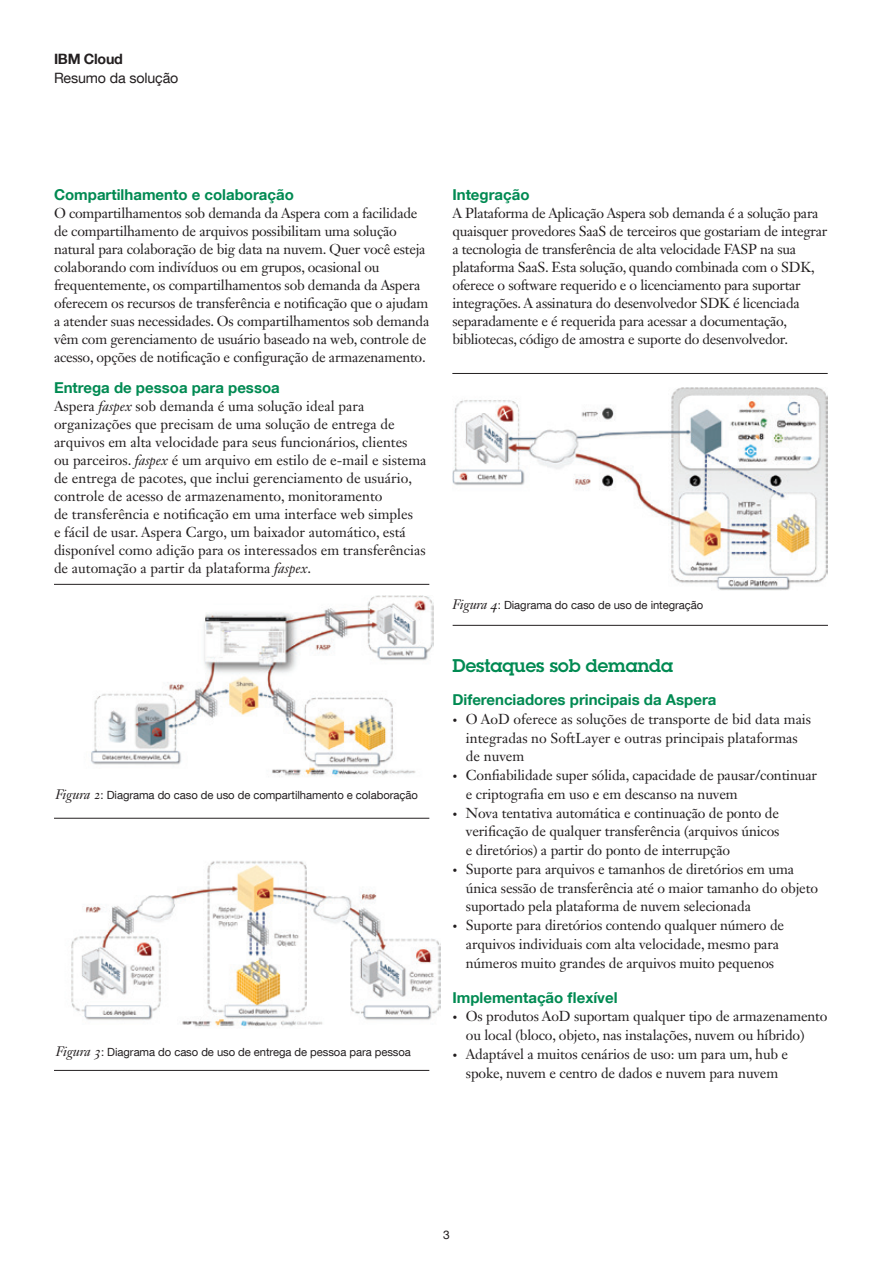
<style>
.page{position:relative;width:893px;height:1263px;background:#fff}
.page>*{position:absolute;margin:0;border:0;box-sizing:border-box;transform-origin:0 0}
._2A_head__color{font:600 18px "Lubalin Graph Std";color:#008a52}
._2B_sub_head_1__colo{font:700 15px "Helvetica Neue LT Com";color:#008a52}
._2C_body{font:700 15px "Helvetica Neue LT Com";color:#008a52}
._2C_body-2{font:14.25px/18px "Janson Text LT Std";letter-spacing:-.01em;color:#231f20}
._0A_collateral_type{font:14.25px "Helvetica Neue LT Com";letter-spacing:-.01em;color:#231f20}
._0A_business_unit{font:700 14.25px "Helvetica Neue LT Com";letter-spacing:-.02em;color:#231f20}
._0B_industry_area{font:12px "Helvetica Neue LT Com";color:#231f20}
._2E_figure_caption{font:11.25px "Helvetica Neue LT Com";letter-spacing:-.005em;color:#231f20}
.s1{font-style:italic}
.s2{font-family:"Janson Text LT Std";font-style:italic;font-size:13.5px}
.s3{font-size:9.75px}
</style>
<div class="page">
<hr style="left:54px;top:584px;width:375px;height:1px;background:#231f20">
<img style="left:91px;top:595px;width:342px;height:181px">
<hr style="left:54px;top:818px;width:375px;height:1px;background:#231f20">
<img style="left:71px;top:861px;width:369px;height:166px">
<hr style="left:54px;top:1070px;width:375px;height:1px;background:#231f20">
<hr style="left:452px;top:373px;width:376px;height:1px;background:#231f20">
<img style="left:452px;top:387px;width:376px;height:203px">
<hr style="left:453px;top:625px;width:375px;height:1px;background:#231f20">
<p class="_0A_business_unit" style="left:54px;top:50px;width:70px">IBM Cloud</p>
<p class="_0A_collateral_type" style="left:54px;top:69px;width:126px">Resumo da solução</p>
<p class="_2C_body" style="left:54px;top:185px;width:241px">Compartilhamento e colaboração</p>
<p class="_2C_body-2" style="left:54px;top:204px;width:377px">O compartilhamentos sob demanda da Aspera com a facilidade de compartilhamento de arquivos possibilitam uma solução natural para colaboração de big data na nuvem. Quer você esteja colaborando com indivíduos ou em grupos, ocasional ou frequentemente, os compartilhamentos sob demanda da Aspera oferecem os recursos de transferência e notificação que o ajudam a atender suas necessidades. Os compartilhamentos sob demanda vêm com gerenciamento de usuário baseado na web, controle de acesso, opções de notificação e configuração de armazenamento.</p>
<p class="_2B_sub_head_1__colo" style="left:54px;top:378px;width:227px">Entrega de pessoa para pessoa</p>
<p class="_2C_body-2" style="left:54px;top:397px;width:374px">Aspera <span class="s1">faspex</span> sob demanda é uma solução ideal para organizações que precisam de uma solução de entrega de arquivos em alta velocidade para seus funcionários, clientes<br>ou parceiros. <span class="s1">faspex</span> é um arquivo em estilo de e-mail e sistema de entrega de pacotes, que inclui gerenciamento de usuário, controle de acesso de armazenamento, monitoramento<br>de transferência e notificação em uma interface web simples<br>e fácil de usar. Aspera Cargo, um baixador automático, está disponível como adição para os interessados em transferências de automação a partir da plataforma <span class="s1">faspex</span>.</p>
<p class="_2E_figure_caption" style="left:55px;top:788px;width:364px"><span class="s2">Figura 2</span>: Diagrama do caso de uso de compartilhamento e colaboração</p>
<p class="_2E_figure_caption" style="left:56px;top:1045px;width:357px"><span class="s2">Figura 3</span>: Diagrama do caso de uso de entrega de pessoa para pessoa</p>
<p class="_2B_sub_head_1__colo" style="left:452px;top:185px;width:79px">Integração</p>
<p class="_2C_body-2" style="left:452px;top:204px;width:376px">A Plataforma de Aplicação Aspera sob demanda é a solução para quaisquer provedores SaaS de terceiros que gostariam de integrar a tecnologia de transferência de alta velocidade FASP na sua plataforma SaaS. Esta solução, quando combinada com o SDK, oferece o software requerido e o licenciamento para suportar integrações. A assinatura do desenvolvedor SDK é licenciada separadamente e é requerida para acessar a documentação, bibliotecas, código de amostra e suporte do desenvolvedor.</p>
<p class="_2E_figure_caption" style="left:453px;top:598px;width:252px"><span class="s2">Figura 4</span>: Diagrama do caso de uso de integração</p>
<p class="_2A_head__color" style="left:452px;top:654px;width:222px">Destaques sob demanda</p>
<p class="_2B_sub_head_1__colo" style="left:452px;top:690px;width:266px">Diferenciadores principais da Aspera</p>
<p class="_2C_body-2" style="left:466px;top:709px;width:347px;line-height:18.8px;text-indent:-14px"><span class="s3">•</span> O AoD oferece as soluções de transporte de bid data mais integradas no SoftLayer e outras principais plataformas de nuvem</p>
<p class="_2C_body-2" style="left:466px;top:766px;width:353px;line-height:18.8px;text-indent:-14px"><span class="s3">•</span> Confiabilidade super sólida, capacidade de pausar/continuar e criptografia em uso e em descanso na nuvem</p>
<p class="_2C_body-2" style="left:466px;top:803px;width:315px;line-height:18.8px;text-align:justify;text-indent:-14px"><span class="s3">•</span> Nova tentativa automática e continuação de ponto de verificação de qualquer transferência (arquivos únicos e diretórios) a partir do ponto de interrupção</p>
<p class="_2C_body-2" style="left:466px;top:859px;width:354px;line-height:18.8px;text-indent:-14px"><span class="s3">•</span> Suporte para arquivos e tamanhos de diretórios em uma única sessão de transferência até o maior tamanho do objeto suportado pela plataforma de nuvem selecionada</p>
<p class="_2C_body-2" style="left:466px;top:916px;width:320px;line-height:18.8px;text-indent:-14px"><span class="s3">•</span> Suporte para diretórios contendo qualquer número de arquivos individuais com alta velocidade, mesmo para números muito grandes de arquivos muito pequenos</p>
<p class="_2B_sub_head_1__colo" style="left:452px;top:988px;width:167px">Implementação flexível</p>
<p class="_2C_body-2" style="left:466px;top:1007px;width:363px;line-height:18.8px;text-indent:-14px"><span class="s3">•</span> Os produtos AoD suportam qualquer tipo de armazenamento ou local (bloco, objeto, nas instalações, nuvem ou híbrido)</p>
<p class="_2C_body-2" style="left:452px;top:1044px;width:337px;line-height:18.8px;text-align:center"><span class="s3">•</span> Adaptável a muitos cenários de uso: um para um, hub e spoke, nuvem e centro de dados e nuvem para nuvem</p>
<p class="_0B_industry_area" style="left:443px;top:1227px;width:8px">3</p>
</div>
